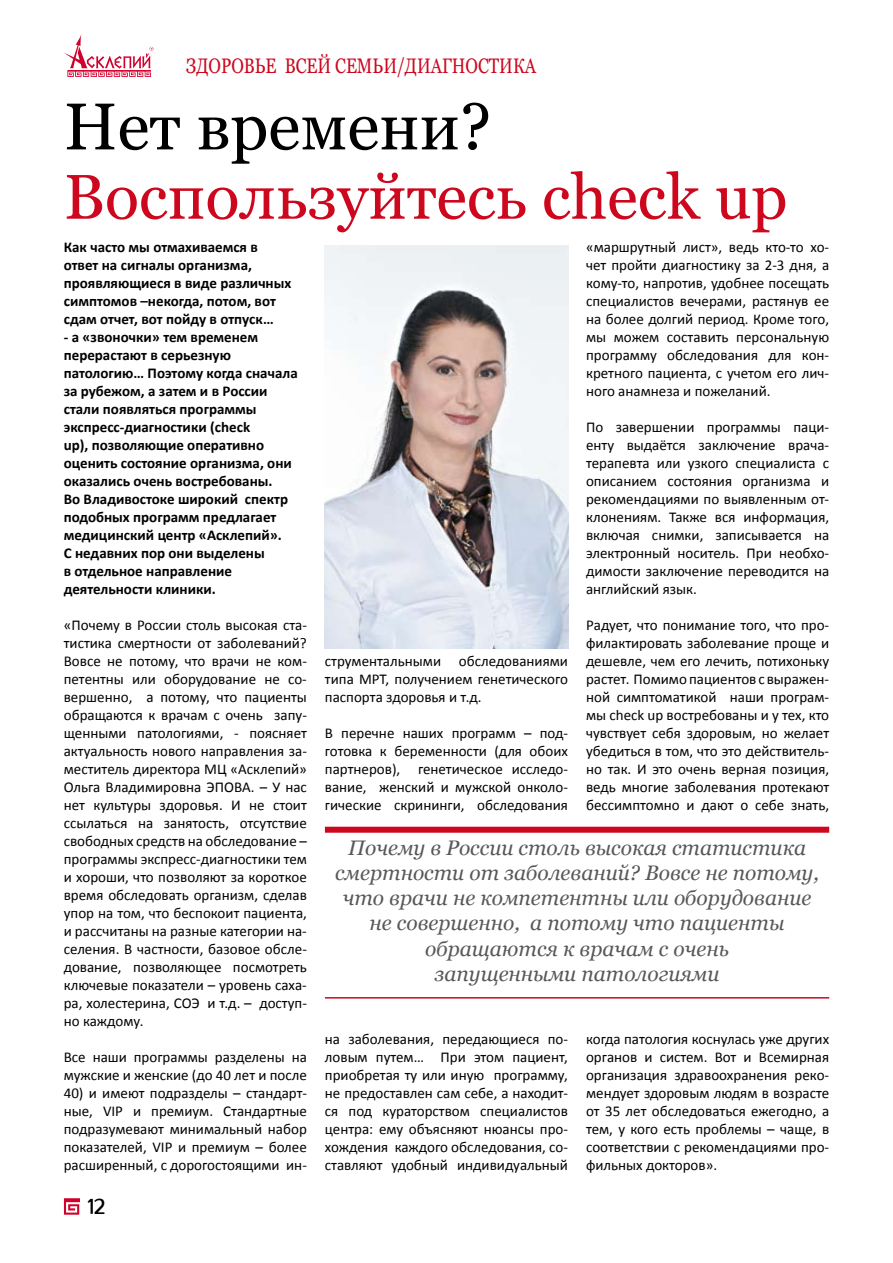
<style>
.page{position:relative;width:893px;height:1263px;background:#fff}
.page>*{position:absolute;margin:0;border:0;box-sizing:border-box;transform-origin:0 0}
.t1{font:66px "Georgia";color:#000}
.t2{font:63px "Georgia";color:#cd071e}
.t3{font:italic 21px/25.2px "Georgia";color:#58585a;text-align:center}
.t4{font:21px "Georgia";color:#cd071e;scale:.8 1}
.t5{font:21px "Prosto";color:#000;scale:.75 1}
.t6{font:15px/18px "Calibri";color:#000;text-align:justify}
.t7{font:700 15px/18px "Calibri";color:#000}
</style>
<div class="page">
<svg style="left:64px;top:1198px;width:16px;height:17px"></svg>
<svg style="left:64px;top:34px;width:89px;height:43px"></svg>
<div style="left:325px;top:827px;width:504px;height:6px;background:#cd071e"></div>
<hr style="left:325px;top:997px;width:504px;height:1px;background:#cd071e">
<img style="left:325px;top:246px;width:243px;height:402px">
<h3 class="t4" style="left:186px;top:53px;width:439px">Здоровье всей семьи/Диагностика</h3>
<h1 class="t1" style="left:64px;top:87px;width:429px">Нет времени?</h1>
<h2 class="t2" style="left:64px;top:159px;width:725px">Воспользуйтесь сheck up</h2>
<p class="t7" style="left:64px;top:238px;width:229px">Как часто мы отмахиваемся в ответ на сигналы организма, проявляющиеся в виде различных симптомов –некогда, потом, вот сдам отчет, вот пойду в отпуск…</p>
<p class="t7" style="left:64px;top:328px;width:235px">- а «звоночки» тем временем перерастают в серьезную патологию… Поэтому когда сначала за рубежом, а затем и в России стали появляться программы экспресс-диагностики (check<br>up), позволяющие оперативно оценить состояние организма, они оказались очень востребованы.<br>Во Владивостоке широкий спектр подобных программ предлагает медицинский центр «Асклепий».<br>С недавних пор они выделены<br>в отдельное направление деятельности клиники.</p>
<p class="t6" style="left:64px;top:616px;width:245px">«Почему в России столь высокая ста&shy;тистика смертности от заболеваний?<br>Вовсе не потому, что врачи не ком&shy;петентны или оборудование не со&shy;вершенно, а потому, что пациенты обращаются к врачам с очень запу&shy;щенными патологиями, - поясняет актуальность нового направления за&shy;меститель директора МЦ «Асклепий» Ольга Владимировна ЭПОВА. – У нас нет культуры здоровья. И не стоит ссылаться на занятость, отсутствие свободных средств на обследование – программы экспресс-диагностики тем и хороши, что позволяют за короткое время обследовать организм, сделав упор на том, что беспокоит пациента, и рассчитаны на разные категории на&shy;селения. В частности, базовое обсле&shy;дование, позволяющее посмотреть ключевые показатели – уровень саха&shy;ра, холестерина, СОЭ и т.д. – доступ&shy;но каждому.</p>
<p class="t6" style="left:64px;top:1048px;width:245px">Все наши программы разделены на мужские и женские (до 40 лет и после</p>
<p class="t6" style="left:64px;top:1084px;width:245px">40) и имеют подразделы – стандарт&shy;ные, VIP и премиум. Стандартные подразумевают минимальный набор показателей, VIP и премиум – более расширенный, с дорогостоящими ин-</p>
<h3 class="t5" style="left:88px;top:1194px;width:24px">12</h3>
<p class="t6" style="left:325px;top:652px;width:245px">струментальными обследованиями типа МРТ, получением генетического паспорта здоровья и т.д.</p>
<p class="t6" style="left:325px;top:724px;width:245px">В перечне наших программ – под&shy;готовка к беременности (для обоих партнеров), генетическое исследо&shy;вание, женский и мужской онколо&shy;гические скрининги, обследования</p>
<p class="t6" style="left:586px;top:238px;width:245px">«маршрутный лист», ведь кто-то хо&shy;чет пройти диагностику за 2-3 дня, а кому-то, напротив, удобнее посещать специалистов вечерами, растянув ее на более долгий период. Кроме того, мы можем составить персональную программу обследования для кон&shy;кретного пациента, с учетом его лич&shy;ного анамнеза и пожеланий.</p>
<p class="t6" style="left:586px;top:418px;width:245px">По завершении программы паци&shy;енту выдаётся заключение врача&shy;терапевта или узкого специалиста с описанием состояния организма и рекомендациями по выявленным от&shy;клонениям. Также вся информация, включая снимки, записывается на электронный носитель. При необхо&shy;димости заключение переводится на английский язык.</p>
<p class="t6" style="left:586px;top:616px;width:245px">Радует, что понимание того, что про&shy;филактировать заболевание проще и дешевле, чем его лечить, потихоньку растет. Помимо пациентов с выражен&shy;ной симптоматикой наши програм&shy;мы check up востребованы и у тех, кто чувствует себя здоровым, но желает убедиться в том, что это действитель&shy;но так. И это очень верная позиция, ведь многие заболевания протекают бессимптомно и дают о себе знать,</p>
<h3 class="t3" style="left:335px;top:835px;width:485px">Почему в России столь высокая статистика смертности от заболеваний? Вовсе не потому, что врачи не компетентны или оборудование не совершенно, а потому что пациенты обращаются к врачам с очень<br>запущенными патологиями</h3>
<p class="t6" style="left:325px;top:1030px;width:245px">на заболевания, передающиеся по&shy;ловым путем… При этом пациент, приобретая ту или иную программу, не предоставлен сам себе, а находит&shy;ся под кураторством специалистов центра: ему объясняют нюансы про&shy;хождения каждого обследования, со&shy;ставляют удобный индивидуальный</p>
<p class="t6" style="left:586px;top:1030px;width:245px">когда патология коснулась уже других органов и систем. Вот и Всемирная организация здравоохранения реко&shy;мендует здоровым людям в возрасте от 35 лет обследоваться ежегодно, а тем, у кого есть проблемы – чаще, в соответствии с рекомендациями про&shy;фильных докторов».</p>
</div>
